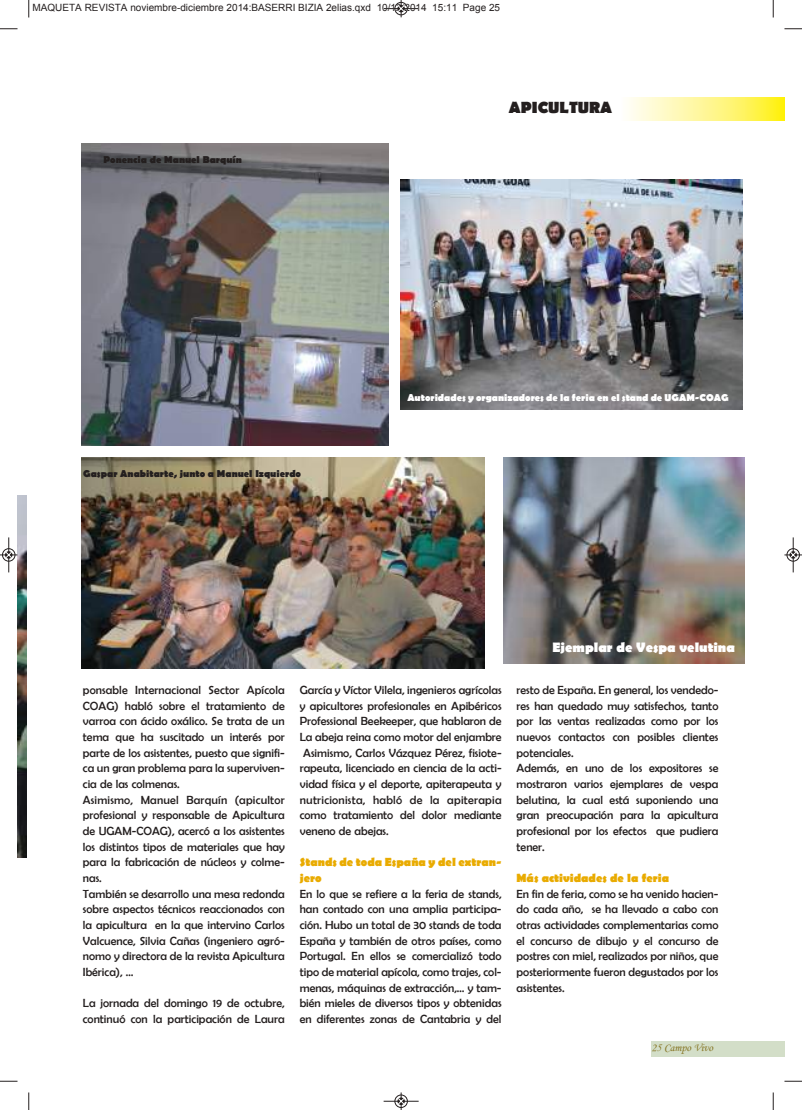
<style>
.page{position:relative;width:802px;height:1110px;background:#fff}
.page>*{position:absolute;margin:0;border:0;box-sizing:border-box;transform-origin:0 0}
.t1{font:700 16.25px "Berlin Sans FB";color:#241f1f}
.t2{font:700 13.75px "Berlin Sans FB";color:#fff}
.t3{font:11.88px/15.6px "Berlin Sans FB";color:#241f1f}
.t4{font:700 11.88px/15.6px "Berlin Sans FB";color:#e9ab00}
.t5{font:11.25px "Monotype Corsiva";color:#847321}
.t6{font:10px "Arial";color:#241f1f}
.t7{font:700 10px "Berlin Sans FB";color:#241f1f}
.t8{font:700 10px "Berlin Sans FB";color:#fff}
</style>
<div class="page">
<div style="left:651px;top:1040px;width:133px;height:16px;background:#d3dec8"></div>
<img style="left:629px;top:97px;width:155px;height:23px">
<svg style="left:26px;top:495px;width:1px;height:362px"></svg>
<img style="left:18px;top:495px;width:8px;height:362px">
<img style="left:82px;top:144px;width:306px;height:302px">
<img style="left:401px;top:180px;width:341px;height:229px">
<img style="left:82px;top:457px;width:402px;height:212px">
<img style="left:504px;top:458px;width:240px;height:206px">
<svg style="left:28px;top:0;width:2px;height:18px"></svg>
<svg style="left:0;top:28px;width:18px;height:2px"></svg>
<svg style="left:772px;top:0;width:2px;height:18px"></svg>
<svg style="left:784px;top:28px;width:18px;height:2px"></svg>
<svg style="left:28px;top:1092px;width:2px;height:18px"></svg>
<svg style="left:0;top:1081px;width:18px;height:1px"></svg>
<svg style="left:772px;top:1092px;width:2px;height:18px"></svg>
<svg style="left:784px;top:1081px;width:18px;height:1px"></svg>
<div style="left:394px;top:2px;width:14px;height:13px;border:1px solid #fff;border-radius:50%"></div>
<hr style="left:383px;top:8px;width:35px;height:1px;background:#241f1f">
<div style="left:395px;top:2px;width:12px;height:13px;border:1px solid #241f1f;border-radius:50%"></div>
<svg style="left:398px;top:0;width:6px;height:17px"></svg>
<div style="left:394px;top:1094px;width:14px;height:14px;border:1px solid #fff;border-radius:50%"></div>
<hr style="left:383px;top:1101px;width:35px;height:1px;background:#241f1f">
<div style="left:395px;top:1095px;width:12px;height:13px;border:1px solid #241f1f;border-radius:50%"></div>
<svg style="left:398px;top:1092px;width:6px;height:18px"></svg>
<div style="left:2px;top:548px;width:13px;height:14px;border:1px solid #fff;border-radius:50%"></div>
<hr style="left:9px;top:537px;width:1px;height:35px;background:#241f1f">
<div style="left:2px;top:548px;width:13px;height:13px;border:1px solid #241f1f;border-radius:50%"></div>
<svg style="left:0;top:552px;width:18px;height:6px"></svg>
<div style="left:786px;top:548px;width:13px;height:14px;border:1px solid #fff;border-radius:50%"></div>
<hr style="left:793px;top:537px;width:1px;height:35px;background:#241f1f">
<div style="left:786px;top:548px;width:13px;height:13px;border:1px solid #241f1f;border-radius:50%"></div>
<svg style="left:784px;top:552px;width:18px;height:6px"></svg>
<p class="t6" style="left:32px;top:2px;width:469px">MAQUETA REVISTA noviembre-diciembre 2014:BASERRI BIZIA 2elias.qxd 10/12/2014 15:11 Page 25</p>
<p class="t7" style="left:103px;top:154px;width:140px">Ponencia de Manuel Barquín</p>
<h1 class="t1" style="left:509px;top:99px;width:105px">APICULTURA</h1>
<p class="t7" style="left:83px;top:467px;width:219px">Gaspar Anabitarte, junto a Manuel Izquierdo</p>
<p class="t8" style="left:407px;top:392px;width:323px">Autoridades y organizadores de la feria en el stand de UGAM-COAG</p>
<p class="t2" style="left:552px;top:639px;width:184px">Ejemplar de Vespa velutina</p>
<p class="t3" style="left:83px;top:682px;width:203px">ponsable Internacional Sector Apícola COAG) habló sobre el tratamiento de varroa con ácido oxálico. Se trata de un tema que ha suscitado un interés por parte de los asistentes, puesto que signifi&shy;ca un gran problema para la superviven&shy;cia de las colmenas.<br>Asimismo, Manuel Barquín (apicultor profesional y responsable de Apicultura de UGAM-COAG), acercó a los asistentes los distintos tipos de materiales que hay para la fabricación de núcleos y colme&shy;nas.<br>También se desarrollo una mesa redonda sobre aspectos técnicos reaccionados con la apicultura en la que intervino Carlos Valcuence, Silvia Cañas (ingeniero agró&shy;nomo y directora de la revista Apicultura Ibérica), …</p>
<p class="t3" style="left:83px;top:995px;width:203px">La jornada del domingo 19 de octubre, continuó con la participación de Laura</p>
<p class="t3" style="left:300px;top:682px;width:203px;text-align:justify">García y Víctor Vilela, ingenieros agrícolas y apicultores profesionales en Apibéricos Professional Beekeeper, que hablaron de La abeja reina como motor del enjambre Asimismo, Carlos Vázquez Pérez, fisiote&shy;rapeuta, licenciado en ciencia de la acti&shy;vidad física y el deporte, apiterapeuta y nutricionista, habló de la apiterapia como tratamiento del dolor mediante veneno de abejas.</p>
<p class="t4" style="left:300px;top:855px;width:203px">Stands de toda España y del extran&shy;jero</p>
<p class="t3" style="left:300px;top:886px;width:203px;text-align:justify">En lo que se refiere a la feria de stands, han contado con una amplia participa&shy;ción. Hubo un total de 30 stands de toda España y también de otros países, como Portugal. En ellos se comercializó todo tipo de material apícola, como trajes, col&shy;menas, máquinas de extracción,… y tam&shy;bién mieles de diversos tipos y obtenidas en diferentes zonas de Cantabria y del</p>
<p class="t3" style="left:516px;top:682px;width:203px">resto de España. En general, los vendedo&shy;res han quedado muy satisfechos, tanto por las ventas realizadas como por los nuevos contactos con posibles clientes potenciales.<br>Además, en uno de los expositores se mostraron varios ejemplares de vespa belutina, la cual está suponiendo una gran preocupación para la apicultura profesional por los efectos que pudiera tener.</p>
<p class="t4" style="left:516px;top:871px;width:154px">Más actividades de la feria</p>
<p class="t3" style="left:516px;top:886px;width:203px;text-align:justify">En fin de feria, como se ha venido hacien&shy;do cada año, se ha llevado a cabo con otras actividades complementarias como el concurso de dibujo y el concurso de postres con miel, realizados por niños, que posteriormente fueron degustados por los asistentes.</p>
<p class="t5" style="left:651px;top:1042px;width:63px">25 Campo Vivo</p>
</div>
